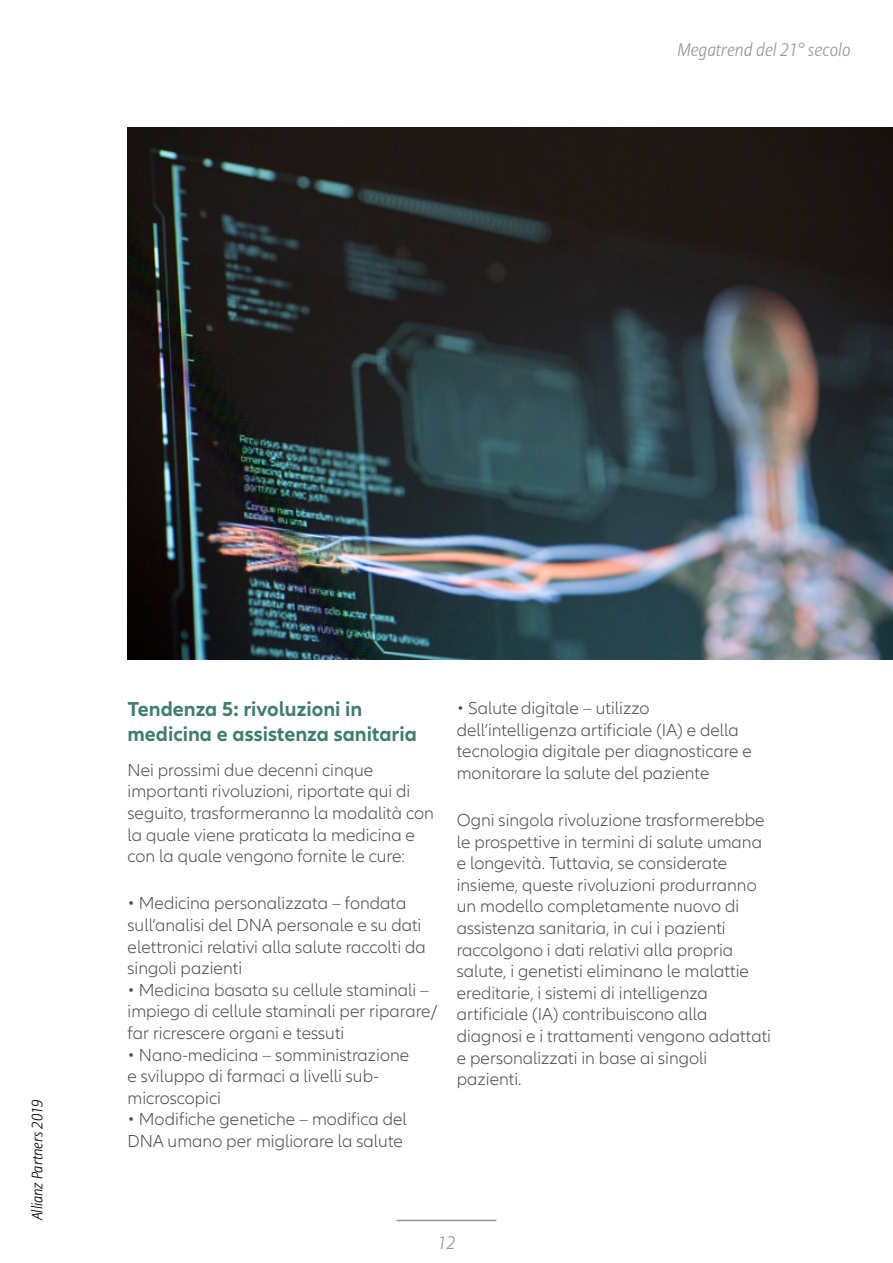
<style>
.page{position:relative;width:893px;height:1263px;background:#fff}
.page>*{position:absolute;margin:0;border:0;box-sizing:border-box;transform-origin:0 0}
.t1{font:700 21px/25.2px "Allianz Neo";color:#407d71}
.t2{font:300 18px/21.6px "Allianz Neo";color:#4d4d4f}
.t3{font:italic 300 18px "Allianz Sans";color:#939598}
.t4{font:italic 300 15px "Allianz Sans";color:#000}
</style>
<div class="page">
<img style="left:128px;top:128px;width:765px;height:531px">
<hr style="left:396px;top:1220px;width:100px;height:1px;background:#939598">
<p class="t3" style="left:677px;top:39px;width:175px">Megatrend del 21° secolo</p>
<p class="t4" style="left:28px;top:1220px;width:122px;rotate:-90deg">Allianz Partners 2019</p>
<p class="t1" style="left:128px;top:697px;width:291px">Tendenza 5: rivoluzioni in medicina e assistenza sanitaria</p>
<p class="t2" style="left:128px;top:759px;width:308px">Nei prossimi due decenni cinque importanti rivoluzioni, riportate qui di seguito, trasformeranno la modalità con la quale viene praticata la medicina e con la quale vengono fornite le cure:</p>
<p class="t2" style="left:128px;top:893px;width:300px">• Medicina personalizzata – fondata sull’analisi del DNA personale e su dati elettronici relativi alla salute raccolti da singoli pazienti</p>
<p class="t2" style="left:128px;top:979px;width:311px">• Medicina basata su cellule staminali – impiego di cellule staminali per riparare/ far ricrescere organi e tessuti</p>
<p class="t2" style="left:128px;top:1044px;width:283px">• Nano-medicina – somministrazione e sviluppo di farmaci a livelli sub&shy;microscopici</p>
<p class="t2" style="left:128px;top:1109px;width:281px">• Modifiche genetiche – modifica del<br>DNA umano per migliorare la salute</p>
<p class="t2" style="left:457px;top:698px;width:297px">• Salute digitale – utilizzo dell’intelligenza artificiale (IA) e della tecnologia digitale per diagnosticare e monitorare la salute del paziente</p>
<p class="t2" style="left:457px;top:810px;width:316px">Ogni singola rivoluzione trasformerebbe le prospettive in termini di salute umana e longevità. Tuttavia, se considerate insieme, queste rivoluzioni produrranno un modello completamente nuovo di assistenza sanitaria, in cui i pazienti raccolgono i dati relativi alla propria salute, i genetisti eliminano le malattie ereditarie, i sistemi di intelligenza artificiale (IA) contribuiscono alla diagnosi e i trattamenti vengono adattati e personalizzati in base ai singoli pazienti.</p>
<p class="t3" style="left:438px;top:1231px;width:19px">12</p>
</div>
